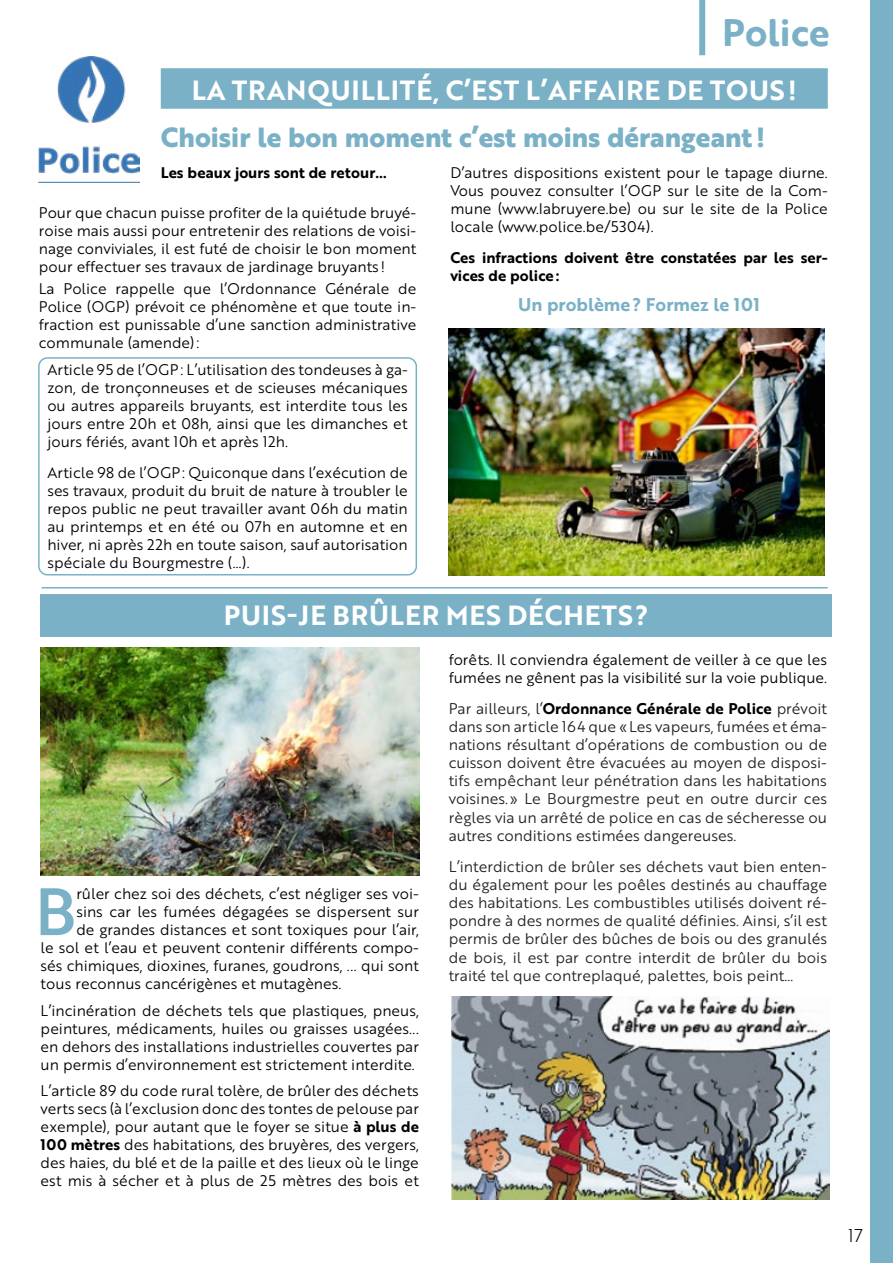
<style>
.page{position:relative;width:893px;height:1263px;background:#fff}
.page>*{position:absolute;margin:0;border:0;box-sizing:border-box;transform-origin:0 0}
.t1{font:64.95px "Brother 1816 Medium";color:#7ab1c6}
.t2{font:700 37.5px "Brother 1816 Printed";color:#7ab1c6}
.t3{font:27px "Brother 1816 Bold";letter-spacing:.03em;color:#fff}
.t4{font:700 27px "Brother 1816 Extra";color:#7ab1c6}
.t5{font:18px "Brother 1816 Bold";color:#7ab1c6}
.t6{font:18px "Brother 1816 Light";color:#000}
.t7{font:15.15px/18.1px "Brother 1816 Book";color:#212121;text-align:justify}
.t8{font:15.15px "Brother 1816 Bold";color:#000}
.t9{font:15px/18px "Brother 1816 Book";color:#000;text-align:justify}
.t10{font:15px/18px "Brother 1816 Bold";color:#000}
.s1{font-family:"Brother 1816 Bold"}
.s2{font-family:"Brother 1816 Book";color:#212121}
</style>
<div class="page">
<hr style="left:42px;top:587px;width:786px;height:1px;background:#7ab1c6">
<img style="left:451px;top:997px;width:379px;height:203px">
<img style="left:41px;top:648px;width:378px;height:227px">
<div style="left:41px;top:594px;width:791px;height:43px;background:#7ab1c6"></div>
<div style="left:161px;top:68px;width:667px;height:41px;background:#7ab1c6"></div>
<img style="left:449px;top:329px;width:376px;height:246px">
<div style="left:38px;top:357px;width:379px;height:218px;border:2px solid #7ab1c6;border-radius:9px"></div>
<div style="left:871px;top:0;width:22px;height:1263px;background:#7ab1c6"></div>
<div style="left:699px;top:0;width:6px;height:55px;background:#7ab1c6"></div>
<img style="left:38px;top:56px;width:102px;height:126px">
<h2 class="t2" style="left:722px;top:4px;width:109px">Police</h2>
<h3 class="t3" style="left:192px;top:70px;width:607px">LA TRANQUILLITÉ, C’EST L’AFFAIRE DE TOUS!</h3>
<h3 class="t4" style="left:161px;top:117px;width:606px">Choisir le bon moment c’est moins dérangeant!</h3>
<p class="t10" style="left:161px;top:163px;width:227px">Les beaux jours sont de retour…</p>
<p class="t9" style="left:39px;top:203px;width:379px">Pour que chacun puisse profiter de la quiétude bruyé&shy;roise mais aussi pour entretenir des relations de voisi&shy;nage conviviales, il est futé de choisir le bon moment pour effectuer ses travaux de jardinage bruyants !</p>
<p class="t9" style="left:39px;top:279px;width:379px">La Police rappelle que l’Ordonnance Générale de Police (OGP) prévoit ce phénomène et que toute in&shy;fraction est punissable d’une sanction administrative communale (amende):</p>
<p class="t9" style="left:47px;top:360px;width:362px">Article 95 de l’OGP: L’utilisation des tondeuses à ga&shy;zon, de tronçonneuses et de scieuses mécaniques ou autres appareils bruyants, est interdite tous les jours entre 20h et 08h, ainsi que les dimanches et jours fériés, avant 10h et après 12h.</p>
<p class="t9" style="left:47px;top:463px;width:362px">Article 98 de l’OGP: Quiconque dans l’exécution de ses travaux, produit du bruit de nature à troubler le repos public ne peut travailler avant 06h du matin au printemps et en été ou 07h en automne et en hiver, ni après 22h en toute saison, sauf autorisation spéciale du Bourgmestre (…).</p>
<p class="t9" style="left:450px;top:163px;width:379px">D’autres dispositions existent pour le tapage diurne.<br>Vous pouvez consulter l’OGP sur le site de la Com&shy;mune (www.labruyere.be) ou sur le site de la Police locale (www.police.be/5304).</p>
<p class="t10" style="left:450px;top:248px;width:379px">Ces infractions doivent être constatées par les ser&shy;vices de police:</p>
<p class="t5" style="left:518px;top:291px;width:243px">Un problème? Formez le 101</p>
<h3 class="t3" style="left:224px;top:595px;width:426px">PUIS-JE BRÛLER MES DÉCHETS?</h3>
<h1 class="t1" style="left:35px;top:863px;width:43px">B</h1>
<p class="t9" style="left:76px;top:884px;width:344px">rûler chez soi des déchets, c’est négliger ses voi-</p>
<p class="t9" style="left:76px;top:902px;width:344px">sins car les fumées dégagées se dispersent sur</p>
<p class="t9" style="left:76px;top:920px;width:344px">de grandes distances et sont toxiques pour l’air,</p>
<p class="t9" style="left:41px;top:938px;width:380px">le sol et l’eau et peuvent contenir différents compo-</p>
<p class="t9" style="left:41px;top:956px;width:380px">sés chimiques, dioxines, furanes, goudrons, ... qui sont</p>
<p class="t9" style="left:41px;top:974px;width:302px">tous reconnus cancérigènes et mutagènes.</p>
<p class="t9" style="left:41px;top:1001px;width:380px">L’incinération de déchets tels que plastiques, pneus, peintures, médicaments, huiles ou graisses usagées... en dehors des installations industrielles couvertes par un permis d’environnement est strictement interdite.</p>
<p class="t9" style="left:41px;top:1081px;width:380px">L’article 89 du code rural tolère, de brûler des déchets verts secs (à l’exclusion donc des tontes de pelouse par exemple), pour autant que le foyer se situe <span class="s1">à plus de 100 mètres</span> des habitations, des bruyères, des vergers, des haies, du blé et de la paille et des lieux où le linge est mis à sécher et à plus de 25 mètres des bois et</p>
<p class="t9" style="left:449px;top:649px;width:380px">forêts. Il conviendra également de veiller à ce que les fumées ne gênent pas la visibilité sur la voie publique.</p>
<p class="t8" style="left:449px;top:696px;width:380px"><span class="s2">Par ailleurs, l’</span>Ordonnance Générale de Police <span class="s2">prévoit</span></p>
<p class="t7" style="left:449px;top:716px;width:380px">dans son article 164 que «Les vapeurs, fumées et éma&shy;nations résultant d’opérations de combustion ou de cuisson doivent être évacuées au moyen de disposi&shy;tifs empêchant leur pénétration dans les habitations voisines.» Le Bourgmestre peut en outre durcir ces règles via un arrêté de police en cas de sécheresse ou autres conditions estimées dangereuses.</p>
<p class="t7" style="left:449px;top:857px;width:380px">L’interdiction de brûler ses déchets vaut bien enten&shy;du également pour les poêles destinés au chauffage des habitations. Les combustibles utilisés doivent ré&shy;pondre à des normes de qualité définies. Ainsi, s’il est permis de brûler des bûches de bois ou des granulés de bois, il est par contre interdit de brûler du bois traité tel que contreplaqué, palettes, bois peint…</p>
<p class="t6" style="left:848px;top:1222px;width:17px">17</p>
</div>
